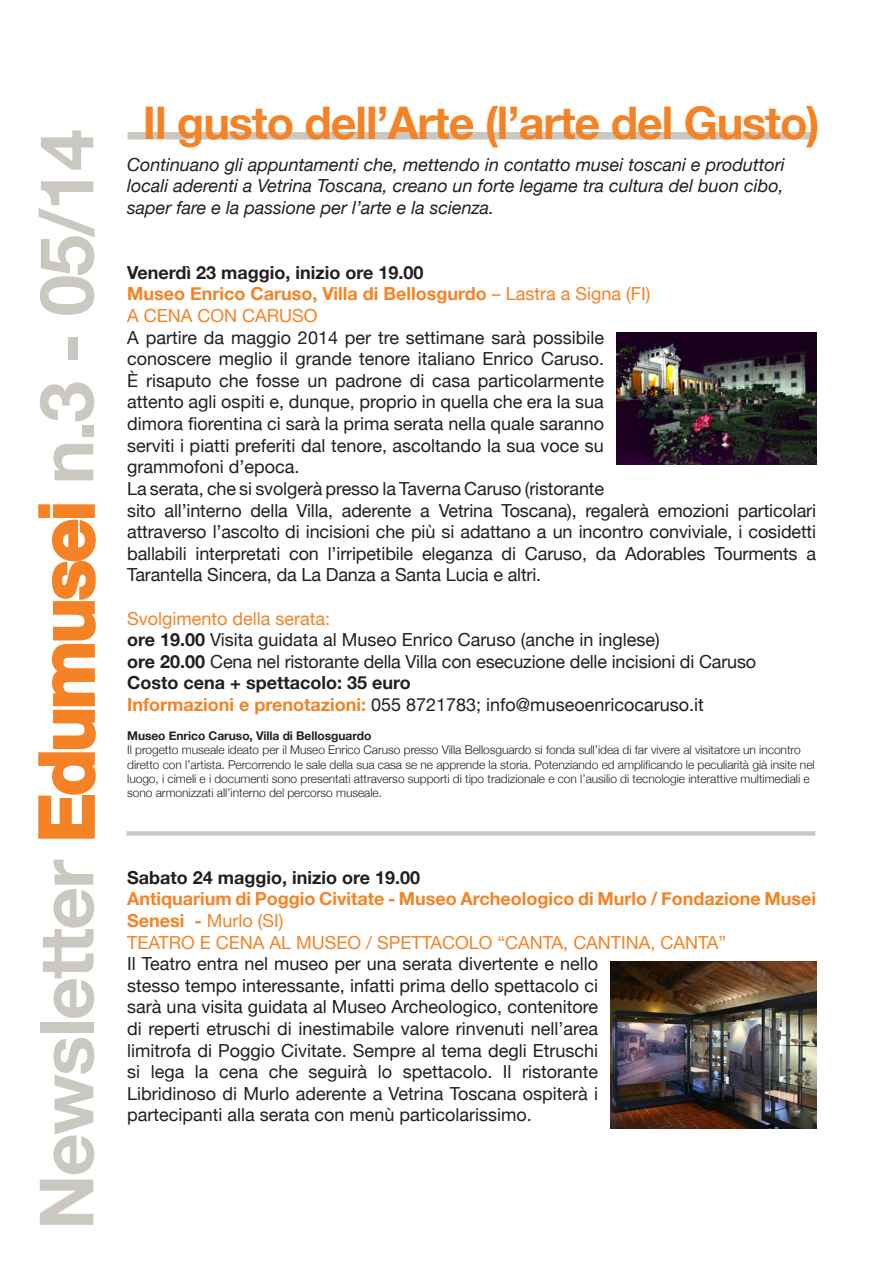
<style>
.page{position:relative;width:893px;height:1263px;background:#fff}
.page>*{position:absolute;margin:0;border:0;box-sizing:border-box;transform-origin:0 0}
.bandella{font:700 75px "Helvetica Neue";letter-spacing:-.025em;color:#cbc8c2}
.titolo{font:700 45px "Helvetica Neue";letter-spacing:-.025em;color:#f58224}
.testo{font:18px/21.6px "Helvetica Neue";letter-spacing:-.01em;color:#231f20;text-align:justify}
.introduzione{font:italic 18px/21.6px "Helvetica Neue";color:#231f20;text-align:justify}
.testo-2{font:700 18px/21.6px "Helvetica Neue";color:#f58224}
.testo-3{font:18px "Helvetica Neue";color:#f58224}
.testo-4{font:700 18px "Helvetica Neue";color:#231f20}
.info_museo{font:300 12px/14.4px "Helvetica Neue";letter-spacing:-.005em;color:#231f20}
.info_museo-2{font:700 12px "Helvetica Neue";letter-spacing:-.005em;color:#231f20}
.s1{color:#f58224}
.s2{font-weight:400}
.s3{font-weight:700}
.s4{font-weight:700;color:#f58224}
</style>
<div class="page">
<svg style="left:38px;top:504px;width:58px;height:335px"></svg>
<div style="left:128px;top:132px;width:688px;height:8px;background:#cbc8c2"></div>
<img style="left:611px;top:962px;width:205px;height:167px">
<img style="left:617px;top:333px;width:199px;height:132px">
<div style="left:126px;top:831px;width:689px;height:5px;background:#cbc8c2"></div>
<p class="bandella" style="left:20px;top:1230px;width:1102px;rotate:-90deg">Newsletter <span class="s1">Edumusei</span> n.3 - 05/14</p>
<p class="titolo" style="left:143px;top:95px;width:678px">Il gusto dell’Arte (l’arte del Gusto)</p>
<p class="introduzione" style="left:127px;top:153px;width:659px">Continuano gli appuntamenti che, mettendo in contatto musei toscani e produttori locali aderenti a Vetrina Toscana, creano un forte legame tra cultura del buon cibo, saper fare e la passione per l’arte e la scienza.</p>
<p class="testo-4" style="left:127px;top:261px;width:298px">Venerdì 23 maggio, inizio ore 19.00</p>
<p class="testo-2" style="left:127px;top:283px;width:525px">Museo Enrico Caruso, Villa di Bellosgurdo <span class="s2">– Lastra a Signa (FI)</span></p>
<p class="testo-3" style="left:127px;top:305px;width:192px">A CENA CON CARUSO</p>
<p class="testo" style="left:127px;top:326px;width:478px">A partire da maggio 2014 per tre settimane sarà possibile conoscere meglio il grande tenore italiano Enrico Caruso.<br>È risaputo che fosse un padrone di casa particolarmente attento agli ospiti e, dunque, proprio in quella che era la sua dimora fiorentina ci sarà la prima serata nella quale saranno serviti i piatti preferiti dal tenore, ascoltando la sua voce su grammofoni d’epoca.</p>
<p class="testo" style="left:127px;top:477px;width:690px;text-align:left">La serata, che si svolgerà presso la Taverna Caruso (ristorante<br>sito all’interno della Villa, aderente a Vetrina Toscana), regalerà emozioni particolari attraverso l’ascolto di incisioni che più si adattano a un incontro conviviale, i cosidetti ballabili interpretati con l’irripetibile eleganza di Caruso, da Adorables Tourments a Tarantella Sincera, da La Danza a Santa Lucia e altri.</p>
<p class="testo-3" style="left:127px;top:607px;width:205px">Svolgimento della serata:</p>
<p class="testo" style="left:127px;top:629px;width:534px"><span class="s3">ore 19.00</span> Visita guidata al Museo Enrico Caruso (anche in inglese)</p>
<p class="testo" style="left:127px;top:650px;width:630px"><span class="s3">ore 20.00</span> Cena nel ristorante della Villa con esecuzione delle incisioni di Caruso</p>
<p class="testo-4" style="left:127px;top:672px;width:285px">Costo cena + spettacolo: 35 euro</p>
<p class="testo" style="left:127px;top:693px;width:578px"><span class="s4">Informazioni e prenotazioni:</span> 055 8721783; info@museoenricocaruso.it</p>
<p class="info_museo-2" style="left:127px;top:728px;width:246px">Museo Enrico Caruso, Villa di Bellosguardo</p>
<p class="info_museo" style="left:127px;top:742px;width:689px">Il progetto museale ideato per il Museo Enrico Caruso presso Villa Bellosguardo si fonda sull’idea di far vivere al visitatore un incontro diretto con l’artista. Percorrendo le sale della sua casa se ne apprende la storia. Potenziando ed amplificando le peculiarità già insite nel luogo, i cimeli e i documenti sono presentati attraverso supporti di tipo tradizionale e con l’ausilio di tecnologie interattive multimediali e sono armonizzati all’interno del percorso museale.</p>
<p class="testo-4" style="left:127px;top:866px;width:294px">Sabato 24 maggio, inizio ore 19.00</p>
<p class="testo-2" style="left:127px;top:888px;width:690px">Antiquarium di Poggio Civitate - Museo Archeologico di Murlo / Fondazione Musei<br>Senesi - <span class="s2">Murlo (SI)</span></p>
<p class="testo-3" style="left:127px;top:931px;width:601px">TEATRO E CENA AL MUSEO / SPETTACOLO “CANTA, CANTINA, CANTA”</p>
<p class="testo" style="left:127px;top:953px;width:472px">Il Teatro entra nel museo per una serata divertente e nello stesso tempo interessante, infatti prima dello spettacolo ci sarà una visita guidata al Museo Archeologico, contenitore di reperti etruschi di inestimabile valore rinvenuti nell’area limitrofa di Poggio Civitate. Sempre al tema degli Etruschi si lega la cena che seguirà lo spettacolo. Il ristorante Libridinoso di Murlo aderente a Vetrina Toscana ospiterà i partecipanti alla serata con menù particolarissimo.</p>
</div>
